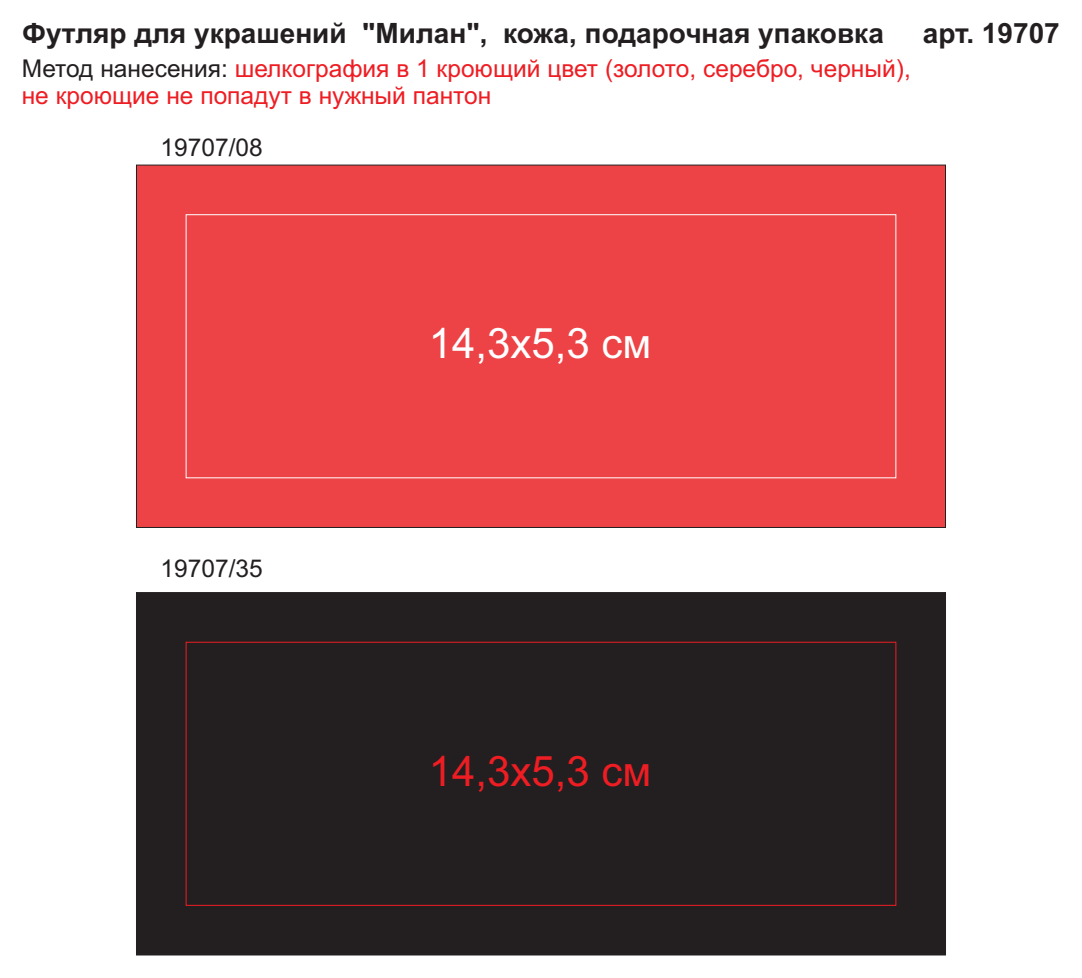
<style>
.page{position:relative;width:1082px;height:978px;background:#fff}
.page>*{position:absolute;margin:0;border:0;box-sizing:border-box;transform-origin:0 0}
.t1{font:42px "Arial";color:#fff}
.t2{font:42px "Arial";color:#ee1d23}
.t3{font:700 28px "Arial";color:#231f20}
.t4{font:24.5px/27.3px "Arial";color:#ee1d23}
.t5{font:24.5px "Arial";color:#231f20}
.s1{color:#231f20}
</style>
<div class="page">
<div style="left:136px;top:164px;width:810px;height:364px;background:#ee4346"></div>
<div style="left:136px;top:592px;width:810px;height:363px;background:#231f20"></div>
<div style="left:186px;top:214px;width:710px;height:264px;border:1px solid #fff"></div>
<div style="left:186px;top:641px;width:710px;height:264px;border:1px solid #ee1d23"></div>
<p class="t3" style="left:22px;top:23px;width:863px">Футляр для украшений "Милан", кожа, подарочная упаковка</p>
<p class="t3" style="left:922px;top:23px;width:138px">арт. 19707</p>
<p class="t4" style="left:22px;top:57px;width:890px"><span class="s1">Метод нанесения:</span> шелкография в 1 кроющий цвет (золото, серебро, черный), не кроющие не попадут в нужный пантон</p>
<p class="t5" style="left:160px;top:138px;width:104px">19707/08</p>
<p class="t5" style="left:160px;top:558px;width:104px">19707/35</p>
<h1 class="t1" style="left:429px;top:328px;width:224px">14,3х5,3 см</h1>
<h1 class="t2" style="left:429px;top:755px;width:224px">14,3х5,3 см</h1>
</div>
